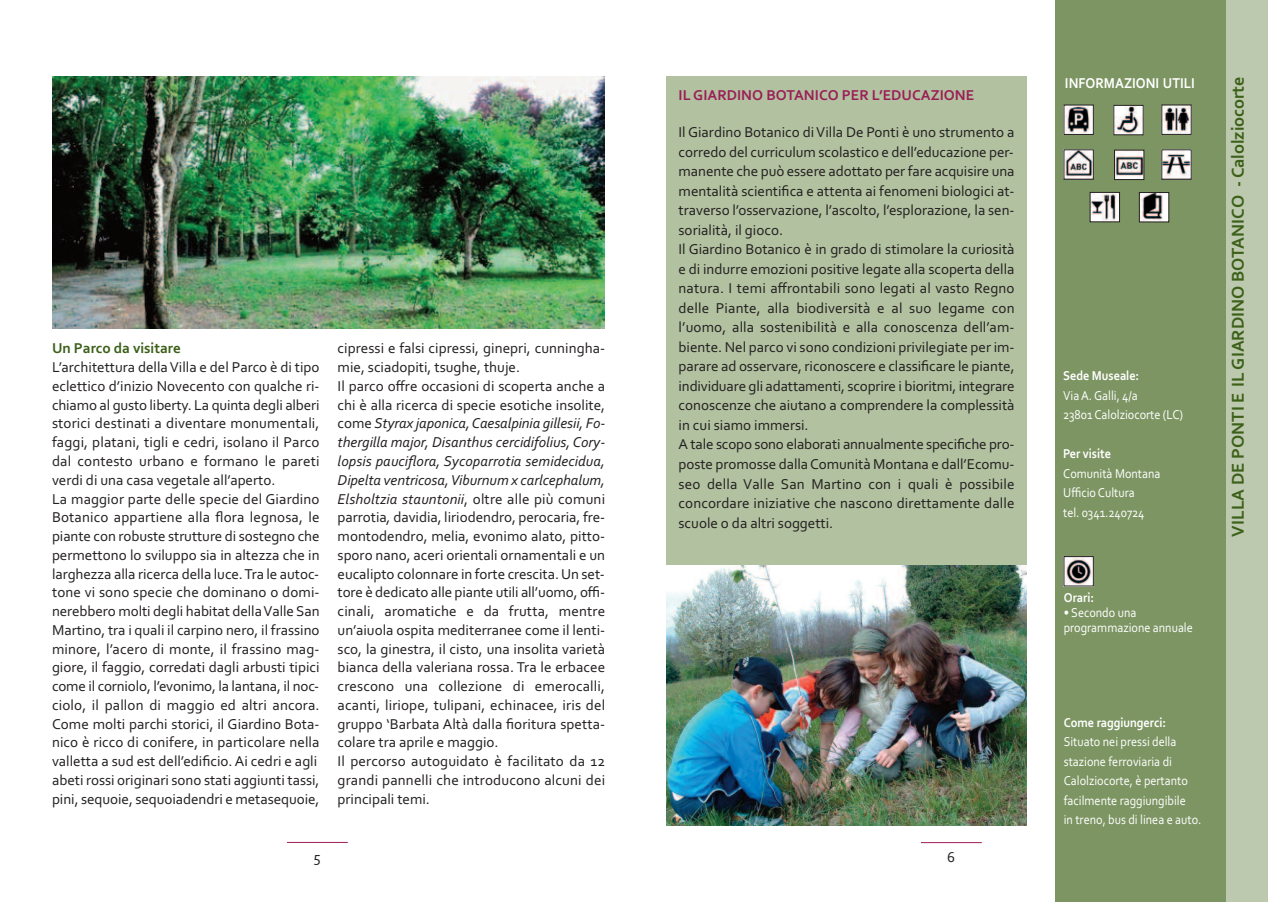
<style>
.page{position:relative;width:1268px;height:902px;background:#fff}
.page>*{position:absolute;margin:0;border:0;box-sizing:border-box;transform-origin:0 0}
.t1{font:700 18px "Corbel";color:#3c6019}
.t2{font:15px/18.8px "Corbel";color:#231f20}
.t3{font:700 15px "Corbel";color:#9b1f57}
.t4{font:700 15px "Corbel";color:#fff;scale:.9 1}
.t5{font:700 15px "Corbel";color:#3c6019}
.t6{font:13.5px/19.5px "Corbel";color:#fff;scale:.9 1}
.t7{font:700 13.5px "Corbel";color:#fff;scale:.9 1}
.s1{font-style:italic}
</style>
<div class="page">
<hr style="left:920px;top:842px;width:61px;height:1px;background:#9b1f57">
<div style="left:1223px;top:0;width:44px;height:901px;background:#bcc9ae"></div>
<div style="left:1054px;top:0;width:171px;height:901px;background:#7c9562"></div>
<img style="left:1116px;top:152px;width:25px;height:26px">
<div style="left:1114px;top:150px;width:29px;height:30px;border:1px solid #231f20"></div>
<img style="left:1163px;top:152px;width:26px;height:25px">
<img style="left:1065px;top:152px;width:26px;height:25px">
<img style="left:1140px;top:194px;width:26px;height:26px">
<div style="left:1138px;top:192px;width:30px;height:30px;border:1px solid #231f20"></div>
<div style="left:666px;top:77px;width:360px;height:517px;background:#b2c1a0"></div>
<img style="left:666px;top:566px;width:360px;height:259px">
<hr style="left:287px;top:842px;width:61px;height:1px;background:#9b1f57">
<img style="left:52px;top:77px;width:552px;height:251px">
<img style="left:1065px;top:558px;width:26px;height:26px">
<img style="left:1065px;top:107px;width:26px;height:26px">
<img style="left:1163px;top:107px;width:26px;height:26px">
<img style="left:1091px;top:194px;width:26px;height:26px">
<img style="left:1115px;top:107px;width:26px;height:26px">
<p class="t5" style="left:52px;top:339px;width:130px">Un Parco da visitare</p>
<p class="t2" style="left:52px;top:357px;width:269px">L’architettura dellaVilla e del Parco è di tipo eclettico d’inizio Novecento con qualche ri&shy;chiamo al gusto liberty. La quinta degli alberi storici destinati a diventare monumentali, faggi, platani, tigli e cedri, isolano il Parco dal contesto urbano e formano le pareti verdi di una casa vegetale all’aperto.<br>La maggior parte delle specie del Giardino Botanico appartiene alla flora legnosa, le piante con robuste strutture di sostegno che permettono lo sviluppo sia in altezza che in larghezza alla ricerca della luce.Tra le autoc&shy;tone vi sono specie che dominano o domi&shy;nerebbero molti degli habitat dellaValle San Martino, tra i quali il carpino nero, il frassino minore, l’acero di monte, il frassino mag&shy;giore, il faggio, corredati dagli arbusti tipici come il corniolo, l’evonimo, la lantana, il noc&shy;ciolo, il pallon di maggio ed altri ancora.<br>Come molti parchi storici, il Giardino Bota&shy;nico è ricco di conifere, in particolare nella valletta a sud est dell’edificio. Ai cedri e agli abeti rossi originari sono stati aggiunti tassi, pini, sequoie, sequoiadendri e metasequoie,</p>
<p class="t2" style="left:337px;top:339px;width:269px">cipressi e falsi cipressi, ginepri, cunningha&shy;mie, sciadopiti, tsughe, thuje.<br>Il parco offre occasioni di scoperta anche a chi è alla ricerca di specie esotiche insolite, come <span class="s1">Styrax japonica,Caesalpinia gillesii, Fo&shy;thergilla major, Disanthus cercidifolius, Cory&shy;lopsis pauciflora, Sycoparrotia semidecidua, Dipelta ventricosa,Viburnum x carlcephalum, Elsholtzia stauntonii</span>, oltre alle più comuni parrotia<span class="s1">,</span> davidia, liriodendro, perocaria, fre&shy;montodendro, melia, evonimo alato, pitto&shy;sporo nano, aceri orientali ornamentali e un eucalipto colonnare in forte crescita.Un set&shy;tore è dedicato alle piante utili all’uomo, offi&shy;cinali, aromatiche e da frutta, mentre un’aiuola ospita mediterranee come il lenti&shy;sco, la ginestra, il cisto, una insolita varietà bianca della valeriana rossa. Tra le erbacee crescono una collezione di emerocalli, acanti, liriope, tulipani, echinacee, iris del gruppo ‘Barbata Altà dalla fioritura spetta&shy;colare tra aprile e maggio.<br>Il percorso autoguidato è facilitato da 12 grandi pannelli che introducono alcuni dei principali temi.</p>
<p class="t2" style="left:313px;top:847px;width:9px">5</p>
<p class="t3" style="left:678px;top:86px;width:297px">IL GIARDINO BOTANICO PER L’EDUCAZIONE</p>
<p class="t2" style="left:678px;top:122px;width:337px;line-height:19.5px">Il Giardino Botanico diVilla De Ponti è uno strumento a corredo del curriculum scolastico e dell’educazione per&shy;manente che può essere adottato per fare acquisire una mentalità scientifica e attenta ai fenomeni biologici at&shy;traverso l’osservazione, l’ascolto, l’esplorazione, la sen&shy;sorialità, il gioco.<br>Il Giardino Botanico è in grado di stimolare la curiosità e di indurre emozioni positive legate alla scoperta della natura. I temi affrontabili sono legati al vasto Regno delle Piante, alla biodiversità e al suo legame con l’uomo, alla sostenibilità e alla conoscenza dell’am&shy;biente. Nel parco vi sono condizioni privilegiate per im&shy;parare ad osservare, riconoscere e classificare le piante, individuare gli adattamenti, scoprire i bioritmi, integrare conoscenze che aiutano a comprendere la complessità in cui siamo immersi.<br>A tale scopo sono elaborati annualmente specifiche pro&shy;poste promosse dallaComunità Montana e dall’Ecomu&shy;seo della Valle San Martino con i quali è possibile concordare iniziative che nascono direttamente dalle scuole o da altri soggetti.</p>
<p class="t2" style="left:946px;top:847px;width:9px">6</p>
<p class="t4" style="left:1064px;top:74px;width:146px">INFORMAZIONI UTILI</p>
<p class="t7" style="left:1062px;top:367px;width:86px">Sede Museale:</p>
<p class="t6" style="left:1062px;top:385px;width:135px">Via A. Galli, 4/a<br>23801 Calolziocorte (LC)</p>
<p class="t7" style="left:1062px;top:445px;width:55px">Per visite</p>
<p class="t6" style="left:1062px;top:463px;width:110px">Comunità Montana<br>Ufficio Cultura<br>tel. 0341.240724</p>
<p class="t7" style="left:1063px;top:589px;width:35px">Orari:</p>
<p class="t6" style="left:1063px;top:605px;width:145px;line-height:15px">• Secondo una programmazione annuale</p>
<p class="t1" style="left:1226px;top:536px;width:461px;rotate:-90deg">VILLA DE PONTI E IL GIARDINO BOTANICO - Calolziocorte</p>
<p class="t7" style="left:1063px;top:714px;width:115px">Come raggiungerci:</p>
<p class="t6" style="left:1063px;top:731px;width:154px">Situato nei pressi della stazione ferroviaria di<br>Calolziocorte, è pertanto facilmente raggiungibile<br>in treno, bus di linea e auto.</p>
</div>
